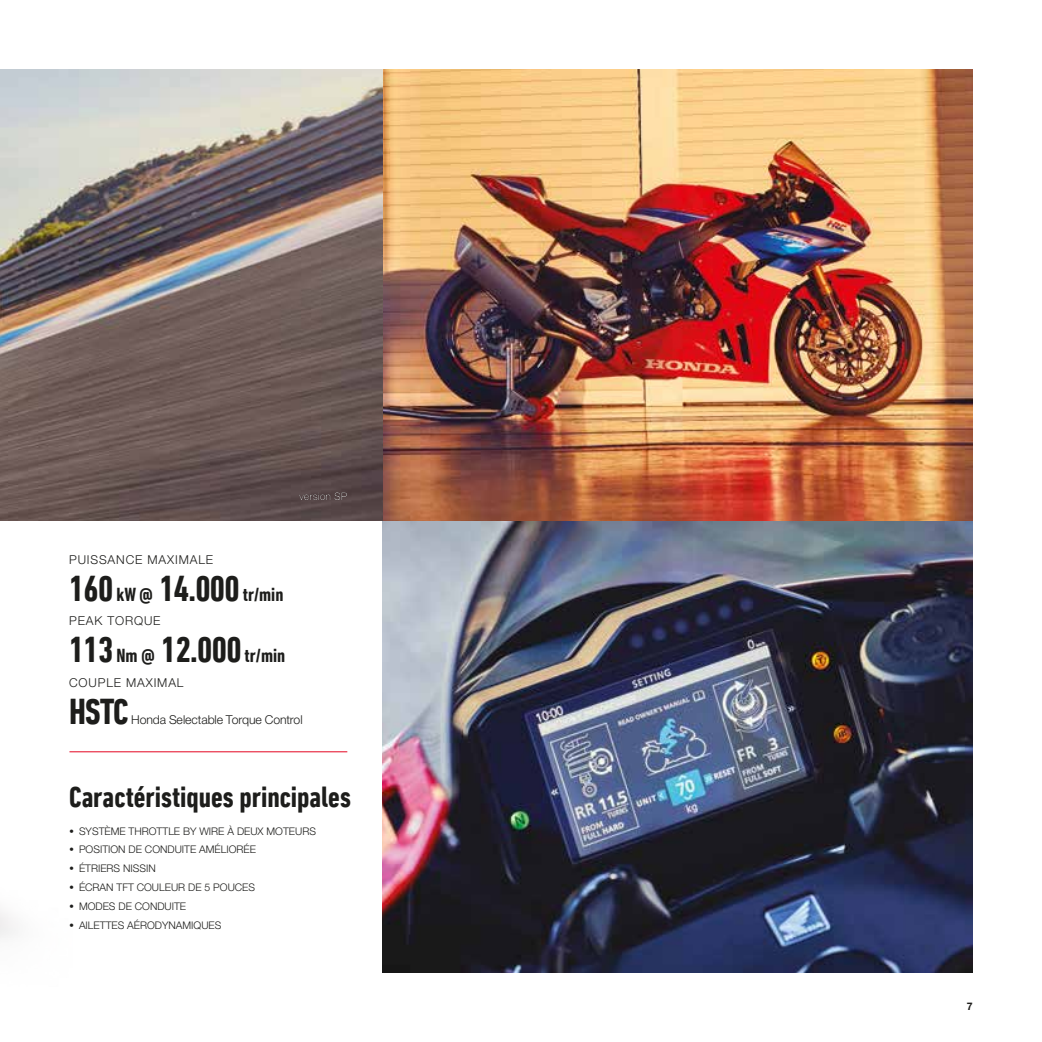
<style>
.page{position:relative;width:1042px;height:1042px;background:#fff}
.page>*{position:absolute;margin:0;border:0;box-sizing:border-box;transform-origin:0 0}
.t1{font:700 condensed 36.75px "DIN Next LT Pro";letter-spacing:-.02em;color:#1d1d1b}
.t2{font:700 condensed 29.75px "DIN Next LT Pro";color:#1d1d1b}
.t3{font:300 12.25px "Helvetica Neue LT Std";letter-spacing:.07em;color:#1d1d1b}
.t4{font:300 12.25px "Helvetica Neue LT Std";letter-spacing:-.005em;color:#1d1d1b}
.t5{font:300 10.5px "Helvetica Neue LT Std";color:#1d1d1b}
.t6{font:300 10.5px "Helvetica Neue LT Std";color:#fff}
.t7{font:700 10.5px "Helvetica Neue LT Std";color:#1d1d1b}
.s1{font-size:19.25px}
.s2{font-family:"Proxima Nova";font-weight:700;font-size:14px}
</style>
<div class="page">
<img style="left:382px;top:69px;width:590px;height:452px">
<img style="left:382px;top:521px;width:590px;height:451px">
<img style="left:0;top:69px;width:382px;height:452px">
<hr style="left:69px;top:751px;width:278px;height:1px;background:#e40521">
<img style="left:0;top:405px;width:73px;height:533px">
<div style="left:296px;top:489px;width:65px;height:16px;background:#1d1d1b;opacity:.75"></div>
<p class="t6" style="left:299px;top:490px;width:50px">version SP</p>
<p class="t3" style="left:69px;top:552px;width:145px">PUISSANCE MAXIMALE</p>
<h1 class="t1" style="left:69px;top:568px;width:216px">160 <span class="s1">kW @</span> 14.000 <span class="s1">tr/min</span></h1>
<p class="t3" style="left:69px;top:613px;width:93px">PEAK TORQUE</p>
<h1 class="t1" style="left:69px;top:628px;width:218px">113 <span class="s1">Nm @</span> 12.000 <span class="s1">tr/min</span></h1>
<p class="t3" style="left:69px;top:675px;width:116px">COUPLE MAXIMAL</p>
<h1 class="t1" style="left:69px;top:690px;width:61px">HSTC</h1>
<p class="t4" style="left:131px;top:712px;width:173px">Honda Selectable Torque Control</p>
<h2 class="t2" style="left:69px;top:780px;width:283px">Caractéristiques principales</h2>
<p class="t5" style="left:69px;top:824px;width:248px"><span class="s2">•</span> SYSTÈME THROTTLE BY WIRE À DEUX MOTEURS</p>
<p class="t5" style="left:69px;top:843px;width:188px"><span class="s2">•</span> POSITION DE CONDUITE AMÉLIORÉE</p>
<p class="t5" style="left:69px;top:862px;width:88px"><span class="s2">•</span> ÉTRIERS NISSIN</p>
<p class="t5" style="left:69px;top:881px;width:187px"><span class="s2">•</span> ÉCRAN TFT COULEUR DE 5 POUCES</p>
<p class="t5" style="left:69px;top:900px;width:119px"><span class="s2">•</span> MODES DE CONDUITE</p>
<p class="t5" style="left:69px;top:918px;width:154px"><span class="s2">•</span> AILETTES AÉRODYNAMIQUES</p>
<p class="t7" style="left:966px;top:1000px;width:7px">7</p>
</div>
